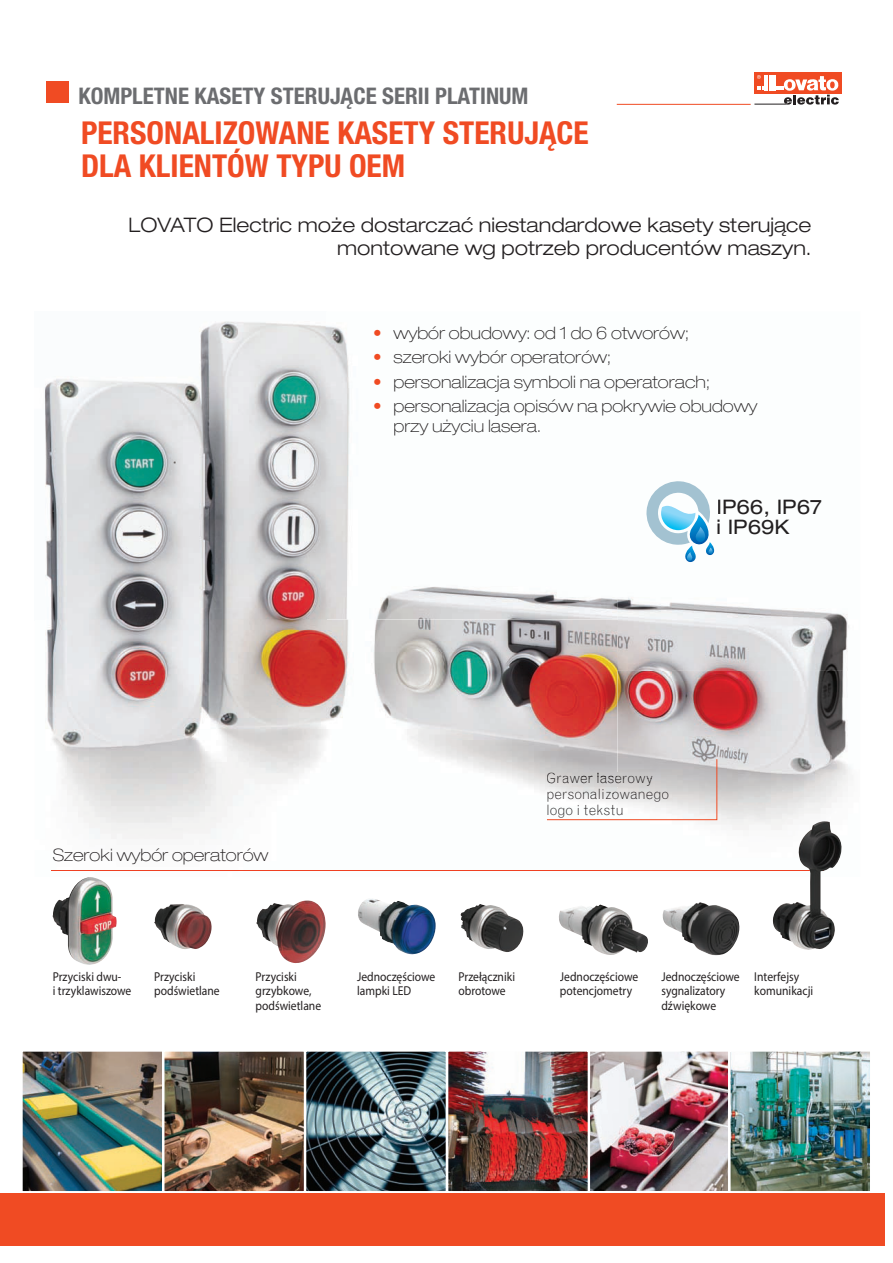
<style>
.page{position:relative;width:893px;height:1263px;background:#fff}
.page>*{position:absolute;margin:0;border:0;box-sizing:border-box;transform-origin:0 0}
.t1{font:700 condensed 31.65px/33.6px "Helvetica Neue LT Pro";color:#f04b23}
.t2{font:700 condensed 22.95px "Helvetica Neue LT Pro";color:#6c6d70}
.t3{font:300 expanded 20.1px/23px "Helvetica Neue LT Pro";letter-spacing:.1em;color:#231f20;text-align:right}
.t4{font:expanded 20.1px/20.1px "Helvetica Neue LT Pro";color:#221f20}
.t5{font:100 expanded 17.1px/20.1px "Helvetica Neue LT Pro";letter-spacing:.005em;color:#221f20}
.t6{font:100 expanded 17.1px "Helvetica Neue LT Pro";letter-spacing:.025em;color:#221e1f}
.t7{font:300 14.25px/15.8px "Grotesque MT Std";color:#221f20}
.t8{font:12.9px/14.2px "Myriad Pro";color:#231f20;scale:.9 1}
.s1{color:#f04b23}
.s2{color:#1c1819}
.s3{color:#191617}
.s4{color:#191416}
.s5{color:#1a1517}
.s6{color:#1a1617}
.s7{color:#191516}
.s8{color:#191517}
.s9{color:#211d1e}
.s10{color:#201c1d}
.s11{color:#1e1b1c}
.s12{color:#1e1a1b}
.s13{color:#1e1a1c}
.s14{color:#1f1b1c}
.s15{color:#1d191b}
.s16{color:#221e1f}
.s17{color:#231f20}
</style>
<div class="page">
<img style="left:23px;top:1052px;width:563px;height:138px">
<div style="left:20px;top:1049px;width:144px;height:144px;border:2px solid #fff"></div>
<img style="left:590px;top:1052px;width:279px;height:138px">
<div style="left:586px;top:1049px;width:144px;height:144px;border:2px solid #fff"></div>
<div style="left:162px;top:1049px;width:144px;height:144px;border:2px solid #fff"></div>
<div style="left:446px;top:1049px;width:144px;height:144px;border:2px solid #fff"></div>
<div style="left:728px;top:1049px;width:144px;height:144px;border:2px solid #fff"></div>
<div style="left:304px;top:1049px;width:144px;height:144px;border:2px solid #fff"></div>
<img style="left:44px;top:321px;width:807px;height:518px">
<img style="left:51px;top:870px;width:720px;height:1px">
<img style="left:393px;top:327px;width:294px;height:16px">
<img style="left:394px;top:351px;width:215px;height:16px">
<img style="left:394px;top:375px;width:314px;height:16px">
<img style="left:394px;top:399px;width:367px;height:16px">
<img style="left:394px;top:419px;width:145px;height:16px">
<img style="left:718px;top:499px;width:111px;height:18px">
<img style="left:718px;top:519px;width:71px;height:15px">
<div style="left:0;top:1193px;width:884px;height:53px;background:#f04b23"></div>
<img style="left:53px;top:877px;width:64px;height:88px">
<img style="left:154px;top:904px;width:58px;height:45px">
<img style="left:256px;top:900px;width:70px;height:63px">
<img style="left:358px;top:899px;width:78px;height:56px">
<img style="left:460px;top:904px;width:64px;height:48px">
<img style="left:663px;top:902px;width:77px;height:54px">
<img style="left:771px;top:821px;width:72px;height:129px">
<svg style="left:645px;top:480px;width:71px;height:84px"></svg>
<svg style="left:546px;top:758px;width:171px;height:62px"></svg>
<div style="left:46px;top:82px;width:23px;height:21px;background:#f04b23"></div>
<div style="left:754px;top:72px;width:87px;height:22px;background:#f04b23"></div>
<svg style="left:754px;top:75px;width:85px;height:30px"></svg>
<hr style="left:617px;top:104px;width:134px;height:1px;background:#f04b23">
<img style="left:559px;top:905px;width:89px;height:50px">
<h2 class="t2" style="left:78px;top:83px;width:451px">KOMPLETNE KASETY STERUJĄCE SERII PLATINUM</h2>
<h1 class="t1" style="left:81px;top:116px;width:509px">PERSONALIZOWANE KASETY STERUJĄCE<br>DLA KLIENTÓW TYPU OEM</h1>
<h3 class="t3" style="left:129px;top:215px;width:684px">LOVATO Electric może dostarczać niestandardowe kasety sterujące montowane wg potrzeb producentów maszyn.</h3>
<h3 class="t5" style="left:373px;top:323px;width:317px"><span class="s1">•</span> wybór obudowy: od 1 do 6 otworów;</h3>
<h3 class="t5" style="left:373px;top:348px;width:239px"><span class="s1">•</span> szeroki wybór operatorów;</h3>
<h3 class="t5" style="left:373px;top:372px;width:338px"><span class="s1">•</span> personalizacja symboli na operatorach;</h3>
<h3 class="t5" style="left:394px;top:396px;width:365px;text-indent:-20px"><span class="s1">•</span> personalizacja opisów na pokrywie obudowy przy użyciu lasera.</h3>
<h3 class="t6" style="left:53px;top:845px;width:211px">Szeroki wybór operatorów</h3>
<h3 class="t4" style="left:716px;top:497px;width:107px">IP66, IP67 i IP69K</h3>
<p class="t7" style="left:546px;top:771px;width:124px"><span class="s2">Graw</span><span class="s3">er</span> <span class="s4">l</span><span class="s5">as</span><span class="s6">e</span><span class="s7">row</span><span class="s8">y </span><span class="s9">pe</span><span class="s10">rs</span><span class="s9">on</span><span class="s11">a</span><span class="s10">l</span><span class="s12">i</span><span class="s10">z</span><span class="s13">o</span><span class="s14">w</span><span class="s12">an</span><span class="s15">ego </span>logo <span class="s16">i</span> <span class="s17">tekst</span>u</p>
<p class="t8" style="left:53px;top:970px;width:89px">Przyciski dwu-<br>i trzyklawiszowe</p>
<p class="t8" style="left:154px;top:970px;width:74px">Przyciski podświetlane</p>
<p class="t8" style="left:256px;top:970px;width:74px">Przyciski grzybkowe, podświetlane</p>
<p class="t8" style="left:357px;top:970px;width:89px">Jednoczęściowe lampki LED</p>
<p class="t8" style="left:458px;top:970px;width:64px">Przełączniki obrotowe</p>
<p class="t8" style="left:560px;top:970px;width:89px">Jednoczęściowe potencjometry</p>
<p class="t8" style="left:661px;top:970px;width:89px">Jednoczęściowe sygnalizatory dźwiękowe</p>
<p class="t8" style="left:754px;top:970px;width:67px">Interfejsy komunikacji</p>
</div>
